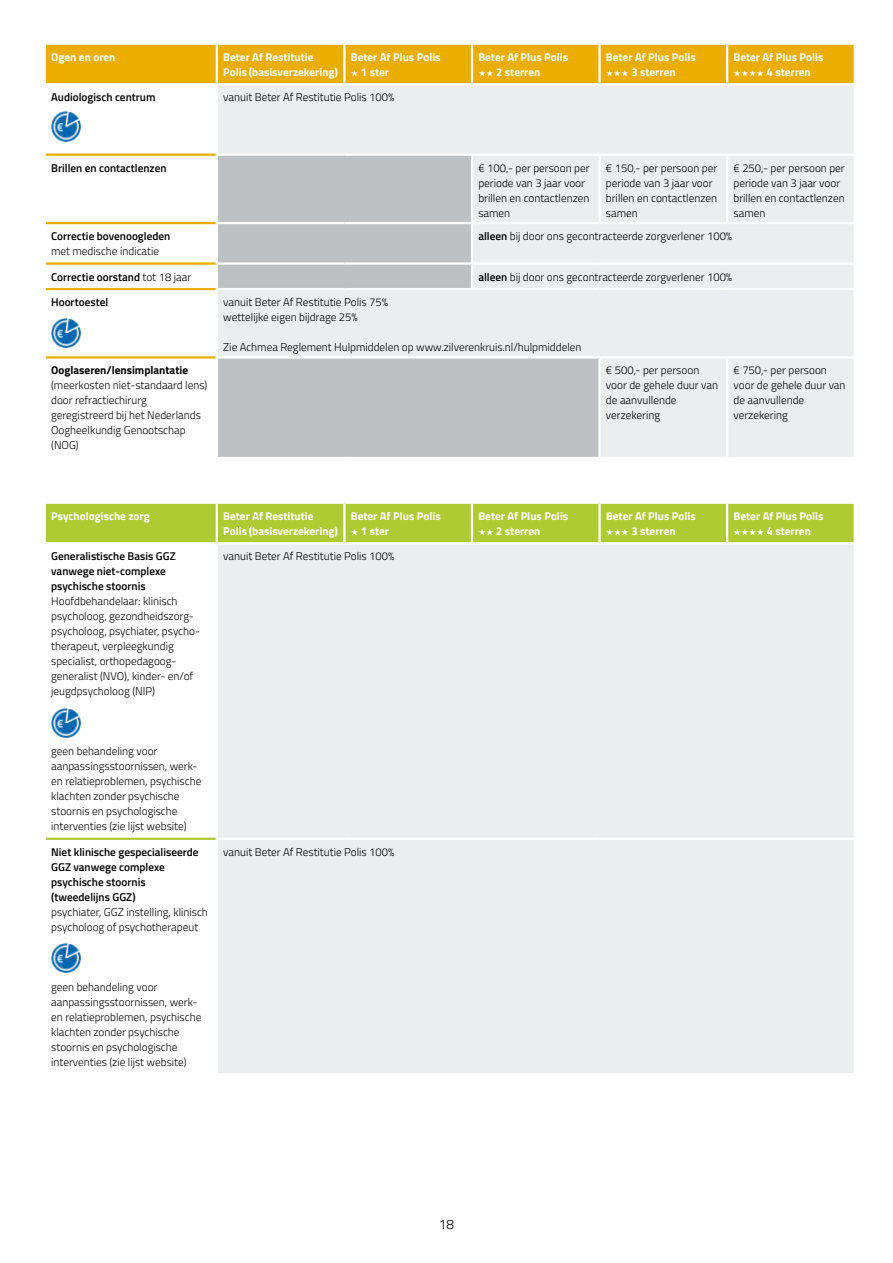
<style>
.page{position:relative;width:893px;height:1263px;background:#fff}
.page>*{position:absolute;margin:0;border:0;box-sizing:border-box;transform-origin:0 0}
.t1{font:300 13.5px "Titillium Web";color:#000}
.t2{font:300 11.25px/15px "Titillium Web";color:#000}
.t3{font:700 11.25px/15px "Titillium Web";color:#fff}
.t4{font:600 11.25px/15px "Titillium Web";color:#000}
.t5{font:700 11.25px "Titillium Web";color:#000}
.s1{font-weight:600}
.s2{font-weight:300}
</style>
<div class="page">
<div style="left:218px;top:85px;width:636px;height:988px;background:#ebedee"></div>
<svg style="left:218px;top:156px;width:382px;height:301px;background:#cdd1d3"></svg>
<hr style="left:216px;top:154px;width:128px;height:2px;background:#fff">
<hr style="left:344px;top:154px;width:128px;height:2px;background:#fff">
<hr style="left:472px;top:154px;width:128px;height:2px;background:#fff">
<hr style="left:471px;top:156px;width:2px;height:66px;background:#fff">
<hr style="left:600px;top:154px;width:127px;height:2px;background:#fff">
<hr style="left:598px;top:156px;width:3px;height:66px;background:#fff">
<hr style="left:727px;top:154px;width:129px;height:2px;background:#fff">
<hr style="left:726px;top:156px;width:2px;height:66px;background:#fff">
<hr style="left:216px;top:222px;width:128px;height:2px;background:#fff">
<hr style="left:344px;top:222px;width:128px;height:2px;background:#fff">
<hr style="left:472px;top:222px;width:128px;height:2px;background:#fff">
<hr style="left:471px;top:224px;width:2px;height:38px;background:#fff">
<hr style="left:600px;top:222px;width:127px;height:2px;background:#fff">
<hr style="left:727px;top:222px;width:129px;height:2px;background:#fff">
<hr style="left:216px;top:262px;width:128px;height:3px;background:#fff">
<hr style="left:344px;top:262px;width:128px;height:3px;background:#fff">
<hr style="left:472px;top:262px;width:128px;height:3px;background:#fff">
<hr style="left:471px;top:265px;width:2px;height:23px;background:#fff">
<hr style="left:600px;top:262px;width:127px;height:3px;background:#fff">
<hr style="left:727px;top:262px;width:129px;height:3px;background:#fff">
<hr style="left:46px;top:154px;width:170px;height:2px;background:#ebae00">
<hr style="left:46px;top:222px;width:170px;height:2px;background:#ebae00">
<hr style="left:46px;top:262px;width:170px;height:3px;background:#ebae00">
<hr style="left:46px;top:356px;width:170px;height:3px;background:#ebae00">
<hr style="left:217px;top:502px;width:127px;height:2px;background:#fff">
<hr style="left:344px;top:502px;width:128px;height:2px;background:#fff">
<hr style="left:472px;top:502px;width:128px;height:2px;background:#fff">
<hr style="left:600px;top:502px;width:127px;height:2px;background:#fff">
<hr style="left:727px;top:502px;width:129px;height:2px;background:#fff">
<hr style="left:216px;top:356px;width:128px;height:3px;background:#fff">
<hr style="left:344px;top:356px;width:128px;height:3px;background:#fff">
<hr style="left:472px;top:356px;width:128px;height:3px;background:#fff">
<hr style="left:600px;top:356px;width:127px;height:3px;background:#fff">
<hr style="left:598px;top:359px;width:3px;height:98px;background:#fff">
<hr style="left:727px;top:356px;width:129px;height:3px;background:#fff">
<hr style="left:726px;top:359px;width:2px;height:98px;background:#fff">
<hr style="left:217px;top:457px;width:127px;height:2px;background:#fff">
<hr style="left:344px;top:457px;width:128px;height:2px;background:#fff">
<hr style="left:472px;top:457px;width:128px;height:2px;background:#fff">
<hr style="left:600px;top:457px;width:127px;height:2px;background:#fff">
<hr style="left:727px;top:457px;width:129px;height:2px;background:#fff">
<hr style="left:216px;top:288px;width:128px;height:2px;background:#fff">
<hr style="left:344px;top:288px;width:128px;height:2px;background:#fff">
<hr style="left:472px;top:288px;width:128px;height:2px;background:#fff">
<hr style="left:600px;top:288px;width:127px;height:2px;background:#fff">
<hr style="left:727px;top:288px;width:129px;height:2px;background:#fff">
<hr style="left:46px;top:288px;width:170px;height:2px;background:#ebae00">
<hr style="left:217px;top:542px;width:127px;height:2px;background:#fff">
<hr style="left:344px;top:542px;width:128px;height:2px;background:#fff">
<hr style="left:472px;top:542px;width:128px;height:2px;background:#fff">
<hr style="left:600px;top:542px;width:127px;height:2px;background:#fff">
<hr style="left:727px;top:542px;width:129px;height:2px;background:#fff">
<hr style="left:216px;top:838px;width:128px;height:2px;background:#fff">
<hr style="left:344px;top:838px;width:128px;height:2px;background:#fff">
<hr style="left:472px;top:838px;width:128px;height:2px;background:#fff">
<hr style="left:600px;top:838px;width:127px;height:2px;background:#fff">
<hr style="left:727px;top:838px;width:129px;height:2px;background:#fff">
<hr style="left:46px;top:838px;width:170px;height:2px;background:#b0ca34">
<img style="left:51px;top:318px;width:30px;height:30px">
<img style="left:51px;top:708px;width:30px;height:30px">
<img style="left:51px;top:943px;width:30px;height:30px">
<img style="left:51px;top:111px;width:30px;height:31px">
<svg style="left:45px;top:44px;width:810px;height:40px;background:#ecb20f"></svg>
<svg style="left:45px;top:503px;width:810px;height:40px;background:#b4cd40"></svg>
<p class="t3" style="left:51px;top:49px;width:66px">Ogen en oren</p>
<p class="t3" style="left:223px;top:49px;width:116px">Beter Af Restitutie<br>Polis (basisverzekering)</p>
<p class="t3" style="left:361px;top:49px;width:81px;text-indent:-10px">Beter Af Plus Polis<br>1 ster</p>
<p class="t3" style="left:496px;top:49px;width:74px;text-indent:-18px">Beter Af Plus Polis<br>2 sterren</p>
<p class="t3" style="left:606px;top:49px;width:91px;text-align:center">Beter Af Plus Polis<br>3 sterren</p>
<p class="t3" style="left:767px;top:49px;width:58px;text-indent:-33px">Beter Af Plus Polis<br>4 sterren</p>
<p class="t4" style="left:51px;top:89px;width:106px">Audiologisch centrum</p>
<p class="t2" style="left:223px;top:89px;width:173px">vanuit Beter Af Restitutie Polis 100%</p>
<p class="t4" style="left:51px;top:160px;width:117px">Brillen en contactlenzen</p>
<p class="t2" style="left:478px;top:160px;width:113px">€ 100,- per persoon per periode van 3 jaar voor brillen en contactlenzen samen</p>
<p class="t2" style="left:606px;top:160px;width:113px">€ 150,- per persoon per periode van 3 jaar voor brillen en contactlenzen samen</p>
<p class="t2" style="left:733px;top:160px;width:113px">€ 250,- per persoon per periode van 3 jaar voor brillen en contactlenzen samen</p>
<p class="t4" style="left:51px;top:228px;width:121px">Correctie bovenoogleden</p>
<p class="t2" style="left:51px;top:243px;width:109px">met medische indicatie</p>
<p class="t2" style="left:478px;top:228px;width:255px"><span class="s1">alleen</span> bij door ons gecontracteerde zorgverlener 100%</p>
<p class="t4" style="left:51px;top:269px;width:141px">Correctie oorstand <span class="s2">tot 18 jaar</span></p>
<p class="t2" style="left:478px;top:269px;width:255px"><span class="s1">alleen</span> bij door ons gecontracteerde zorgverlener 100%</p>
<p class="t4" style="left:51px;top:294px;width:59px">Hoortoestel</p>
<p class="t2" style="left:223px;top:294px;width:166px">vanuit Beter Af Restitutie Polis 75% wettelijke eigen bijdrage 25%</p>
<p class="t2" style="left:223px;top:339px;width:360px">Zie Achmea Reglement Hulpmiddelen op www.zilverenkruis.nl/hulpmiddelen</p>
<p class="t5" style="left:51px;top:362px;width:138px">Ooglaseren/lensimplantatie</p>
<p class="t2" style="left:51px;top:377px;width:158px">(meerkosten niet-standaard lens) door refractiechirurg geregistreerd bij het Nederlands<br>Oogheelkundig Genootschap (NOG)</p>
<p class="t2" style="left:606px;top:362px;width:114px">€ 500,- per persoon voor de gehele duur van de aanvullende verzekering</p>
<p class="t2" style="left:734px;top:362px;width:114px">€ 750,- per persoon voor de gehele duur van de aanvullende verzekering</p>
<p class="t3" style="left:51px;top:508px;width:100px">Psychologische zorg</p>
<p class="t3" style="left:223px;top:508px;width:116px">Beter Af Restitutie<br>Polis (basisverzekering)</p>
<p class="t3" style="left:361px;top:508px;width:81px;text-indent:-10px">Beter Af Plus Polis<br>1 ster</p>
<p class="t3" style="left:496px;top:508px;width:74px;text-indent:-18px">Beter Af Plus Polis<br>2 sterren</p>
<p class="t3" style="left:606px;top:508px;width:91px;text-align:center">Beter Af Plus Polis<br>3 sterren</p>
<p class="t3" style="left:767px;top:508px;width:58px;text-indent:-33px">Beter Af Plus Polis<br>4 sterren</p>
<p class="t4" style="left:51px;top:548px;width:126px">Generalistische Basis GGZ vanwege niet-complexe psychische stoornis</p>
<p class="t2" style="left:51px;top:593px;width:150px">Hoofdbehandelaar: klinisch psycholoog, gezondheidszorg&shy;psycholoog, psychiater, psycho&shy;therapeut, verpleegkundig specialist, orthopedagoog&shy;generalist (NVO), kinder- en/of jeugdpsycholoog (NIP)</p>
<p class="t2" style="left:223px;top:548px;width:173px">vanuit Beter Af Restitutie Polis 100%</p>
<p class="t2" style="left:51px;top:743px;width:152px">geen behandeling voor aanpassingsstoornissen, werk&shy;en relatieproblemen, psychische klachten zonder psychische stoornis en psychologische interventies (zie lijst website)</p>
<p class="t4" style="left:51px;top:844px;width:149px">Niet klinische gespecialiseerde<br>GGZ vanwege complexe psychische stoornis (tweedelijns GGZ)</p>
<p class="t2" style="left:51px;top:904px;width:158px">psychiater, GGZ instelling, klinisch psycholoog of psychotherapeut</p>
<p class="t2" style="left:223px;top:844px;width:173px">vanuit Beter Af Restitutie Polis 100%</p>
<p class="t2" style="left:51px;top:979px;width:152px">geen behandeling voor aanpassingsstoornissen, werk&shy;en relatieproblemen, psychische klachten zonder psychische stoornis en psychologische interventies (zie lijst website)</p>
<p class="t1" style="left:439px;top:1214px;width:17px">18</p>
</div>
